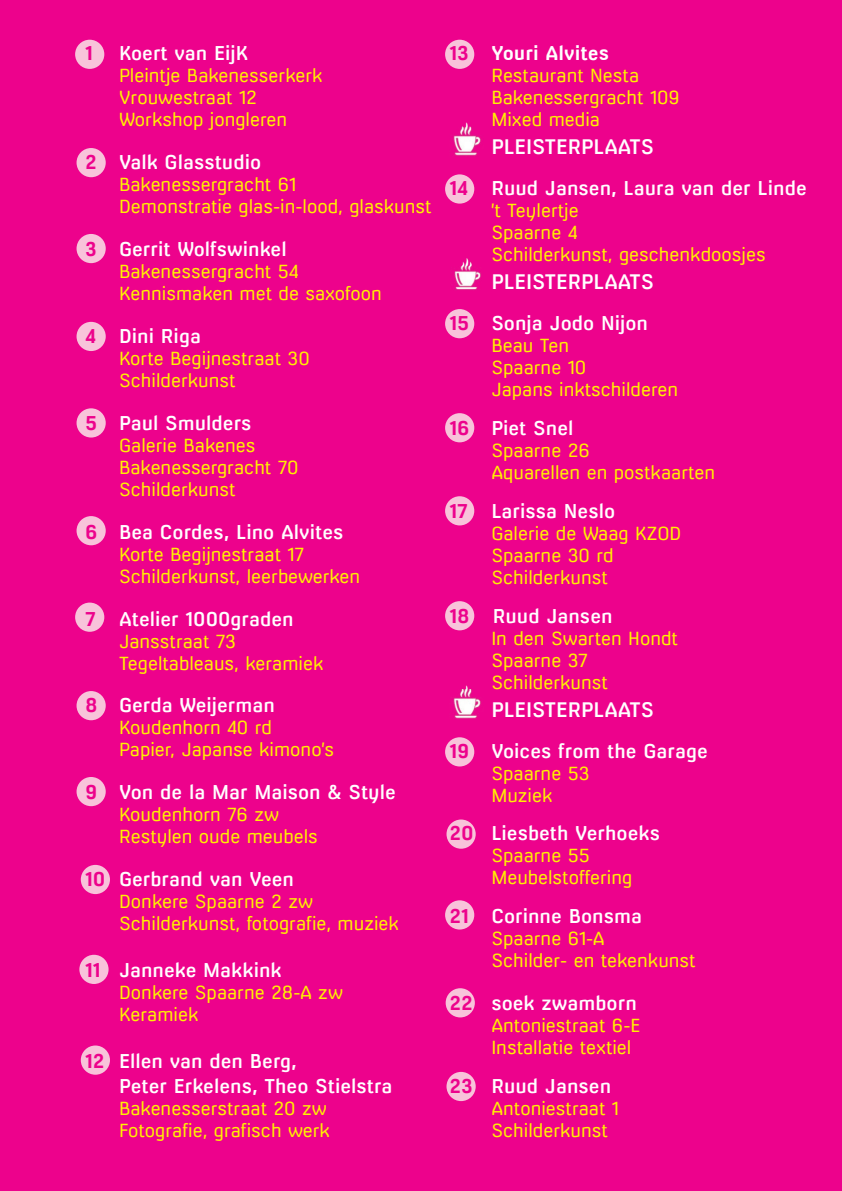
<style>
.page{position:relative;width:842px;height:1191px;background:#ed028c}
.page>*{position:absolute;margin:0;border:0;box-sizing:border-box;transform-origin:0 0}
.t1{font:20px "Milibus Sb";color:#fff}
.t2{font:19px/24.8px "Milibus Sb";color:#fff}
.t3{font:19px "Milibus Rg";color:#fff}
.t4{font:19px "Milibus Rg";color:#ed028c}
.t5{font:18px/22px "Milibus Lt";color:#fff101}
.s1{font-family:"Milibus Rg";color:#ed028c}
.s2{color:#ed028c}
</style>
<div class="page">
<div style="left:446px;top:988px;width:29px;height:29px;background:#f8c3da;border-radius:50%"></div>
<div style="left:81px;top:1045px;width:29px;height:29px;background:#f8c3da;border-radius:50%"></div>
<div style="left:446px;top:1071px;width:30px;height:30px;background:#f8c3da;border-radius:50%"></div>
<div style="left:79px;top:954px;width:30px;height:30px;background:#f8c3da;border-radius:50%"></div>
<div style="left:445px;top:900px;width:29px;height:29px;background:#f8c3da;border-radius:50%"></div>
<div style="left:81px;top:865px;width:29px;height:29px;background:#f8c3da;border-radius:50%"></div>
<div style="left:446px;top:819px;width:30px;height:29px;background:#f8c3da;border-radius:50%"></div>
<div style="left:77px;top:777px;width:29px;height:29px;background:#f8c3da;border-radius:50%"></div>
<div style="left:445px;top:737px;width:29px;height:29px;background:#f8c3da;border-radius:50%"></div>
<div style="left:77px;top:691px;width:29px;height:29px;background:#f8c3da;border-radius:50%"></div>
<div style="left:75px;top:602px;width:29px;height:30px;background:#f8c3da;border-radius:50%"></div>
<div style="left:445px;top:601px;width:29px;height:29px;background:#f8c3da;border-radius:50%"></div>
<div style="left:77px;top:516px;width:29px;height:29px;background:#f8c3da;border-radius:50%"></div>
<div style="left:445px;top:496px;width:29px;height:29px;background:#f8c3da;border-radius:50%"></div>
<div style="left:77px;top:408px;width:29px;height:29px;background:#f8c3da;border-radius:50%"></div>
<div style="left:445px;top:413px;width:29px;height:29px;background:#f8c3da;border-radius:50%"></div>
<div style="left:77px;top:322px;width:29px;height:29px;background:#f8c3da;border-radius:50%"></div>
<div style="left:445px;top:309px;width:29px;height:29px;background:#f8c3da;border-radius:50%"></div>
<div style="left:77px;top:234px;width:29px;height:29px;background:#f8c3da;border-radius:50%"></div>
<div style="left:445px;top:174px;width:29px;height:30px;background:#f8c3da;border-radius:50%"></div>
<div style="left:77px;top:148px;width:29px;height:29px;background:#f8c3da;border-radius:50%"></div>
<div style="left:75px;top:40px;width:29px;height:29px;background:#f8c3da;border-radius:50%"></div>
<div style="left:445px;top:40px;width:29px;height:29px;background:#f8c3da;border-radius:50%"></div>
<img style="left:453px;top:126px;width:28px;height:30px">
<img style="left:454px;top:265px;width:27px;height:25px">
<img style="left:462px;top:258px;width:10px;height:7px">
<img style="left:451px;top:689px;width:30px;height:29px">
<p class="t4" style="left:85px;top:42px;width:9px">1</p>
<p class="t2" style="left:119px;top:41px;width:131px">Koert van EijK</p>
<p class="t5" style="left:119px;top:65px;width:205px">Pleintje Bakenesserkerk<br>Vrouwestraat 12<br>Workshop jongleren</p>
<p class="t2" style="left:85px;top:150px;width:178px"><span class="s1">2</span> Valk Glasstudio</p>
<p class="t5" style="left:119px;top:173px;width:314px">Bakenessergracht 61<br>Demonstratie glas-in-lood, glaskunst</p>
<p class="t2" style="left:85px;top:236px;width:203px"><span class="s1">3</span> Gerrit Wolfswinkel</p>
<p class="t5" style="left:119px;top:260px;width:264px">Bakenessergracht 54<br>Kennismaken met de saxofoon</p>
<p class="t2" style="left:85px;top:323px;width:117px"><span class="s1">4</span> Dini Riga</p>
<p class="t5" style="left:119px;top:347px;width:192px">Korte Begijnestraat 30<br>Schilderkunst</p>
<p class="t2" style="left:85px;top:410px;width:168px"><span class="s1">5</span> Paul Smulders</p>
<p class="t5" style="left:119px;top:434px;width:181px">Galerie Bakenes<br>Bakenessergracht 70<br>Schilderkunst</p>
<p class="t2" style="left:85px;top:519px;width:260px"><span class="s1">6</span> Bea Cordes, Lino Alvites</p>
<p class="t5" style="left:119px;top:543px;width:243px">Korte Begijnestraat 17<br>Schilderkunst, leerbewerken</p>
<p class="t2" style="left:85px;top:606px;width:210px"><span class="s1">7</span> Atelier 1000graden</p>
<p class="t5" style="left:119px;top:630px;width:206px">Jansstraat 73<br>Tegeltableaus, keramiek</p>
<p class="t2" style="left:85px;top:693px;width:191px"><span class="s1">8</span> Gerda Weijerman</p>
<p class="t5" style="left:119px;top:716px;width:217px">Koudenhorn 40 rd<br>Papier, Japanse kimono’s</p>
<p class="t2" style="left:85px;top:779px;width:312px"><span class="s1">9</span> Von de la Mar Maison &amp; Style</p>
<p class="t5" style="left:119px;top:803px;width:200px">Koudenhorn 76 zw<br>Restylen oude meubels</p>
<p class="t2" style="left:85px;top:866px;width:211px"><span class="s1">10</span> Gerbrand van Veen</p>
<p class="t5" style="left:119px;top:890px;width:281px">Donkere Spaarne 2 zw<br>Schilderkunst, fotografie, muziek</p>
<p class="t2" style="left:85px;top:957px;width:198px"><span class="s1">11</span> Janneke Makkink</p>
<p class="t5" style="left:119px;top:981px;width:225px">Donkere Spaarne 28-A zw<br>Keramiek</p>
<p class="t2" style="left:119px;top:1048px;width:275px;text-indent:-34px"><span class="s1">12</span> Ellen van den Berg,<br>Peter Erkelens, Theo Stielstra</p>
<p class="t5" style="left:119px;top:1097px;width:212px">Bakenesserstraat 20 zw<br>Fotografie, grafisch werk</p>
<p class="t3" style="left:449px;top:42px;width:161px"><span class="s2">13</span> Youri Alvites</p>
<p class="t5" style="left:491px;top:65px;width:190px">Restaurant Nesta<br>Bakenessergracht 109<br>Mixed media</p>
<p class="t1" style="left:491px;top:135px;width:164px">PLEISTERPLAATS</p>
<p class="t2" style="left:449px;top:176px;width:359px"><span class="s1">14</span> Ruud Jansen, Laura van der Linde</p>
<p class="t5" style="left:491px;top:199px;width:276px">’t Teylertje<br>Spaarne 4<br>Schilderkunst, geschenkdoosjes</p>
<p class="t1" style="left:491px;top:270px;width:164px">PLEISTERPLAATS</p>
<p class="t2" style="left:449px;top:310px;width:200px"><span class="s1">15</span> Sonja Jodo Nijon</p>
<p class="t5" style="left:491px;top:334px;width:188px">Beau Ten<br>Spaarne 10<br>Japans inktschilderen</p>
<p class="t2" style="left:449px;top:415px;width:126px"><span class="s1">16</span> Piet Snel</p>
<p class="t5" style="left:491px;top:439px;width:225px">Spaarne 26<br>Aquarellen en postkaarten</p>
<p class="t2" style="left:449px;top:498px;width:167px"><span class="s1">17</span> Larissa Neslo</p>
<p class="t5" style="left:491px;top:522px;width:192px">Galerie de Waag KZOD<br>Spaarne 30 rd<br>Schilderkunst</p>
<p class="t2" style="left:449px;top:603px;width:165px"><span class="s1">18</span> Ruud Jansen</p>
<p class="t5" style="left:491px;top:627px;width:188px">In den Swarten Hondt<br>Spaarne 37<br>Schilderkunst</p>
<p class="t1" style="left:491px;top:697px;width:164px">PLEISTERPLAATS</p>
<p class="t2" style="left:449px;top:738px;width:260px"><span class="s1">19</span> Voices from the Garage</p>
<p class="t5" style="left:491px;top:762px;width:100px">Spaarne 53<br>Muziek</p>
<p class="t2" style="left:449px;top:821px;width:212px"><span class="s1">20</span> Liesbeth Verhoeks</p>
<p class="t5" style="left:491px;top:844px;width:142px">Spaarne 55<br>Meubelstoffering</p>
<p class="t2" style="left:449px;top:903px;width:194px"><span class="s1">21</span> Corinne Bonsma</p>
<p class="t5" style="left:491px;top:927px;width:206px">Spaarne 61-A<br>Schilder- en tekenkunst</p>
<p class="t2" style="left:449px;top:990px;width:189px"><span class="s1">22</span> soek zwamborn</p>
<p class="t5" style="left:491px;top:1014px;width:151px">Antoniestraat 6-E<br>Installatie textiel</p>
<p class="t2" style="left:449px;top:1073px;width:163px"><span class="s1">23</span> Ruud Jansen</p>
<p class="t5" style="left:491px;top:1097px;width:129px">Antoniestraat 1<br>Schilderkunst</p>
</div>
